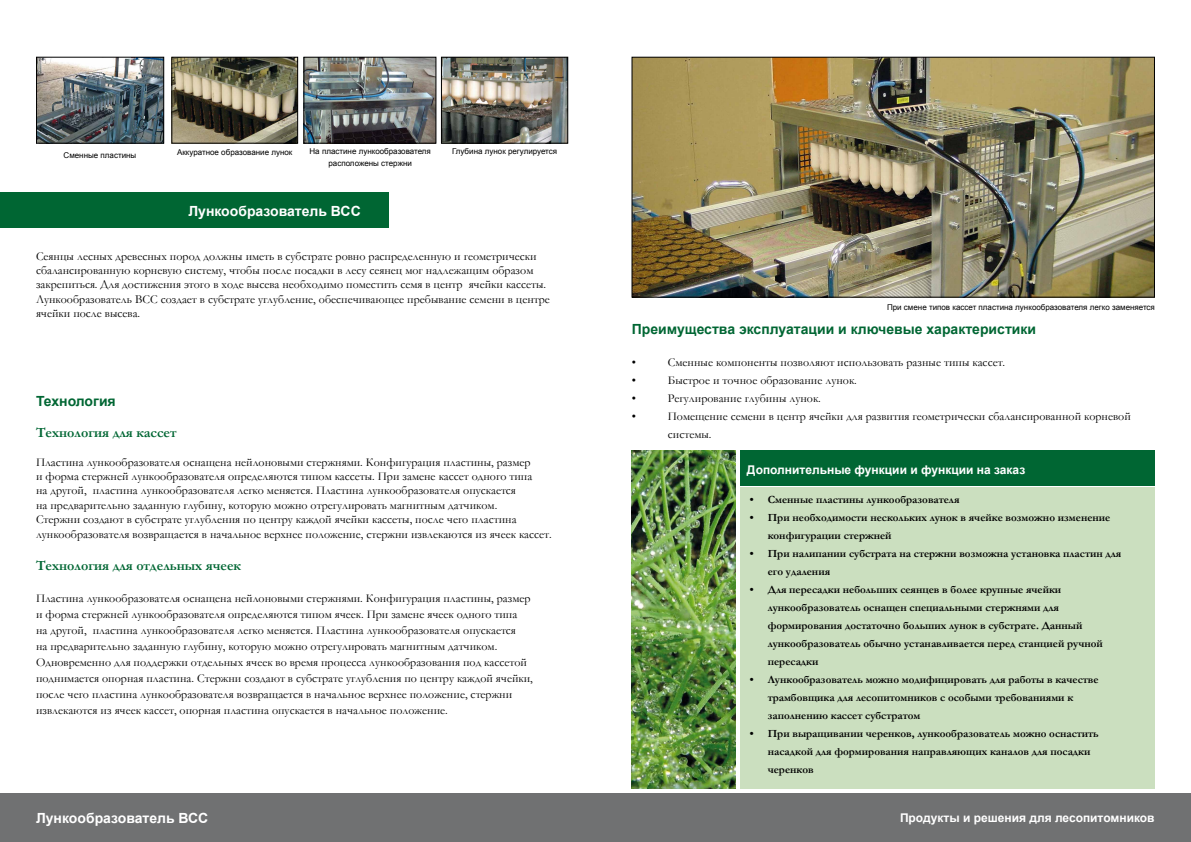
<style>
.page{position:relative;width:1191px;height:842px;background:#fff}
.page>*{position:absolute;margin:0;border:0;box-sizing:border-box;transform-origin:0 0}
.t1{font:700 14px "Arial";color:#063}
.t2{font:700 14px "Garamond";color:#063}
.t3{font:700 14px "Arial";color:#fff}
.t4{font:12px/14.4px "Garamond";color:#000}
.t5{font:700 12px "Arial";color:#fff}
.t6{font:700 11px/18px "Garamond";color:#000}
.t7{font:8px/12px "Arial";color:#000;text-align:center}
</style>
<div class="page">
<div style="left:0;top:192px;width:389px;height:36px;background:#063"></div>
<div style="left:0;top:793px;width:1191px;height:49px;background:#707172"></div>
<div style="left:740px;top:487px;width:414px;height:302px;background:#cbdfbf"></div>
<img style="left:631px;top:450px;width:105px;height:339px">
<div style="left:740px;top:450px;width:414px;height:36px;background:#063"></div>
<img style="left:633px;top:59px;width:520px;height:237px">
<div style="left:631px;top:57px;width:524px;height:241px;border:1px solid #000"></div>
<img style="left:38px;top:59px;width:124px;height:83px">
<div style="left:36px;top:57px;width:128px;height:87px;border:1px solid #000"></div>
<img style="left:173px;top:59px;width:123px;height:83px">
<div style="left:171px;top:57px;width:127px;height:87px;border:1px solid #000"></div>
<img style="left:305px;top:59px;width:129px;height:83px">
<div style="left:303px;top:57px;width:133px;height:87px;border:1px solid #000"></div>
<img style="left:443px;top:59px;width:123px;height:83px">
<div style="left:441px;top:57px;width:127px;height:87px;border:1px solid #000"></div>
<p class="t7" style="left:64px;top:149px;width:74px">Сменные пластины</p>
<p class="t7" style="left:177px;top:146px;width:117px">Аккуратное образование лунок</p>
<p class="t7" style="left:309px;top:145px;width:123px">На пластине лункообразователя расположены стержни</p>
<p class="t7" style="left:452px;top:145px;width:107px">Глубина лунок регулируется</p>
<p class="t3" style="left:188px;top:202px;width:174px">Лункообразователь ВСС</p>
<p class="t4" style="left:36px;top:248px;width:515px">Сеянцы лесных древесных пород должны иметь в субстрате ровно распределенную и геометрически сбалансированную корневую систему, чтобы после посадки в лесу сеянец мог надлежащим образом закрепиться. Для достижения этого в ходе высева необходимо поместить семя в центр ячейки кассеты.<br>Лункообразователь ВСС создает в субстрате углубление, обеспечивающее пребывание семени в центре ячейки после высева.</p>
<p class="t1" style="left:36px;top:391px;width:81px">Технология</p>
<p class="t2" style="left:36px;top:423px;width:142px">Технология для кассет</p>
<p class="t4" style="left:36px;top:454px;width:517px">Пластина лункообразователя оснащена нейлоновыми стержнями. Конфигурация пластины, размер<br>и форма стержней лункообразователя определяются типом кассеты. При замене кассет одного типа<br>на другой, пластина лункообразователя легко меняется. Пластина лункообразователя опускается<br>на предварительно заданную глубину, которую можно отрегулировать магнитным датчиком.<br>Стержни создают в субстрате углубления по центру каждой ячейки кассеты, после чего пластина лункообразователя возвращается в начальное верхнее положение, стержни извлекаются из ячеек кассет.</p>
<p class="t2" style="left:36px;top:556px;width:206px">Технология для отдельных ячеек</p>
<p class="t4" style="left:36px;top:590px;width:498px;line-height:16px">Пластина лункообразователя оснащена нейлоновыми стержнями. Конфигурация пластины, размер и форма стержней лункообразователя определяются типом ячеек. При замене ячеек одного типа<br>на другой, пластина лункообразователя легко меняется. Пластина лункообразователя опускается<br>на предварительно заданную глубину, которую можно отрегулировать магнитным датчиком.<br>Одновременно для поддержки отдельных ячеек во время процесса лункообразования под кассетой поднимается опорная пластина. Стержни создают в субстрате углубления по центру каждой ячейки, после чего пластина лункообразователя возвращается в начальное верхнее положение, стержни извлекаются из ячеек кассет, опорная пластина опускается в начальное положение.</p>
<p class="t7" style="left:887px;top:301px;width:269px">При смене типов кассет пластина лункообразователя легко заменяется</p>
<p class="t1" style="left:632px;top:320px;width:406px">Преимущества эксплуатации и ключевые характеристики</p>
<p class="t4" style="left:632px;top:355px;width:6px">•</p>
<p class="t4" style="left:668px;top:355px;width:339px">Сменные компоненты позволяют использовать разные типы кассет.</p>
<p class="t4" style="left:632px;top:373px;width:6px">•</p>
<p class="t4" style="left:668px;top:373px;width:190px">Быстрое и точное образование лунок.</p>
<p class="t4" style="left:632px;top:391px;width:6px">•</p>
<p class="t4" style="left:668px;top:391px;width:154px">Регулирование глубины лунок.</p>
<p class="t4" style="left:632px;top:409px;width:6px">•</p>
<p class="t4" style="left:668px;top:407px;width:464px;line-height:18px">Помещение семени в центр ячейки для развития геометрически сбалансированной корневой системы.</p>
<p class="t5" style="left:747px;top:462px;width:280px">Дополнительные функции и функции на заказ</p>
<p class="t6" style="left:749px;top:491px;width:211px">• Сменные пластины лункообразователя</p>
<p class="t6" style="left:767px;top:509px;width:344px;text-indent:-18px">• При необходимости нескольких лунок в ячейке возможно изменение конфигурации стержней</p>
<p class="t6" style="left:767px;top:545px;width:355px;text-indent:-18px">• При налипании субстрата на стержни возможна установка пластин для его удаления</p>
<p class="t6" style="left:767px;top:581px;width:337px;text-indent:-18px">• Для пересадки небольших сеянцев в более крупные ячейки лункообразователь оснащен специальными стержнями для формирования достаточно больших лунок в субстрате. Данный лункообразователь обычно устанавливается перед станцией ручной пересадки</p>
<p class="t6" style="left:767px;top:671px;width:332px;text-indent:-18px">• Лункообразователь можно модифицировать для работы в качестве трамбовщика для лесопитомников с особыми требованиями к заполнению кассет субстратом</p>
<p class="t6" style="left:767px;top:725px;width:332px;text-indent:-18px">• При выращивании черенков, лункообразователь можно оснастить насадкой для формирования направляющих каналов для посадки черенков</p>
<p class="t3" style="left:36px;top:809px;width:174px">Лункообразователь ВСС</p>
<p class="t5" style="left:900px;top:809px;width:256px">Продукты и решения для лесопитомников</p>
</div>
